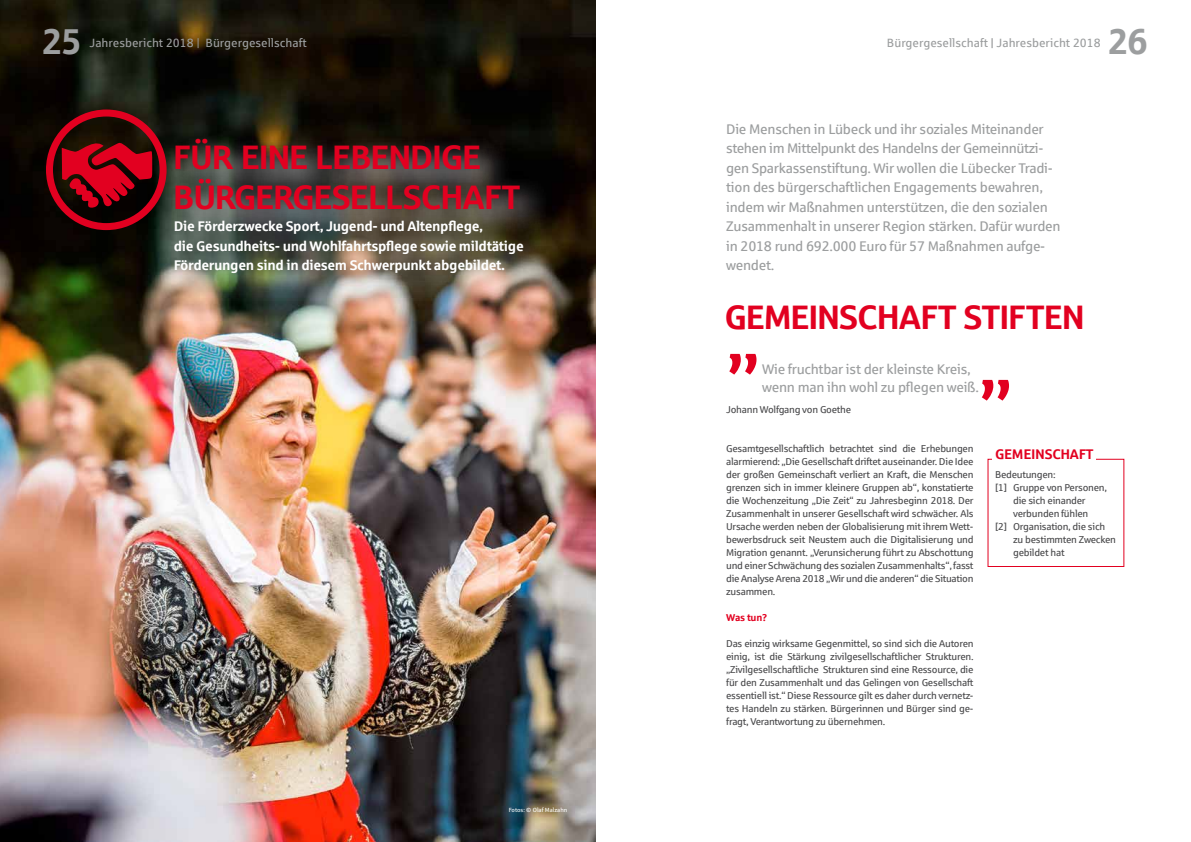
<style>
.page{position:relative;width:1191px;height:842px;background:#fff}
.page>*{position:absolute;margin:0;border:0;box-sizing:border-box;transform-origin:0 0}
.t1{font:700 72px "Sparkasse Rg";color:#e20020}
.t2{font:36px "Sparkasse Head";color:#9c9e9f}
.t3{font:34px/40px "Sparkasse Head";color:#e20020}
.t4{font:14px/19.5px "Sparkasse Rg";letter-spacing:-.02em;color:#9c9e9f}
.t5{font:700 14px/19.5px "Sparkasse Rg";letter-spacing:-.025em;color:#fff}
.t6{font:700 14px "Sparkasse Rg";letter-spacing:-.02em;color:#e20020}
.t7{font:12px "Sparkasse Rg";color:#9c9e9f}
.t8{font:10px/13px "Sparkasse Rg";letter-spacing:-.025em;color:#4b4b4d;text-align:justify}
.t9{font:700 10px "Sparkasse Rg";letter-spacing:-.025em;color:#e20020}
.t10{font:6px "Sparkasse Rg";color:#fff}
.s1{font-family:"Sparkasse Head"}
</style>
<div class="page">
<img style="left:0;top:0;width:595px;height:842px">
<div style="left:165px;top:131px;width:390px;height:174px;background:#fff;opacity:.85"></div>
<div style="left:46px;top:110px;width:121px;height:120px;border:7px solid #e20020;border-radius:50%"></div>
<svg style="left:62px;top:142px;width:91px;height:66px;background:#880413"></svg>
<div style="left:987px;top:459px;width:137px;height:108px;border:1px solid #e20020"></div>
<div style="left:991px;top:454px;width:104px;height:9px;background:#fff"></div>
<h2 class="t2" style="left:43px;top:18px;width:40px">25</h2>
<h2 class="t2" style="left:1108px;top:18px;width:40px">26</h2>
<p class="t7" style="left:90px;top:35px;width:219px">Jahresbericht 2018 | Bürgergesellschaft</p>
<p class="t7" style="left:887px;top:35px;width:215px">Bürgergesellschaft <span class="s1">|</span> Jahresbericht 2018</p>
<h3 class="t3" style="left:174px;top:136px;width:348px">FÜR EINE LEBENDIGE<br>BÜRGERGESELLSCHAFT</h3>
<h3 class="t5" style="left:174px;top:216px;width:351px">Die Förderzwecke Sport, Jugend- und Altenpflege,<br>die Gesundheits- und Wohlfahrtspflege sowie mildtätige<br>Förderungen sind in diesem Schwerpunkt abgebildet.</h3>
<p class="t10" style="left:509px;top:807px;width:60px">Fotos: © Olaf Malzahn</p>
<p class="t4" style="left:726px;top:119px;width:336px">Die Menschen in Lübeck und ihr soziales Miteinander stehen im Mittelpunkt des Handelns der Gemeinnützi&shy;gen Sparkassenstiftung. Wir wollen die Lübecker Tradi&shy;tion des bürgerschaftlichen Engagements bewahren, indem wir Maßnahmen unterstützen, die den sozialen Zusammenhalt in unserer Region stärken. Dafür wurden in 2018 rund 692.000 Euro für 57 Maßnahmen aufge&shy;wendet.</p>
<h3 class="t3" style="left:725px;top:296px;width:360px">GEMEINSCHAFT STIFTEN</h3>
<h1 class="t1" style="left:726px;top:294px;width:35px">„</h1>
<h3 class="t4" style="left:762px;top:360px;width:218px;line-height:18px">Wie fruchtbar ist der kleinste Kreis, wenn man ihn wohl zu pflegen weiß.</h3>
<h1 class="t1" style="left:978px;top:320px;width:35px">„</h1>
<p class="t8" style="left:726px;top:403px;width:126px">Johann Wolfgang von Goethe</p>
<p class="t8" style="left:726px;top:442px;width:249px">Gesamtgesellschaftlich betrachtet sind die Erhebungen alarmierend: „Die Gesellschaft driftet auseinander. Die Idee der großen Gemeinschaft verliert an Kraft, die Menschen grenzen sich in immer kleinere Gruppen ab“, konstatierte die Wochenzeitung „Die Zeit“ zu Jahresbeginn 2018. Der Zusammenhalt in unserer Gesellschaft wird schwächer. Als Ursache werden neben der Globalisierung mit ihrem Wett&shy;bewerbsdruck seit Neustem auch die Digitalisierung und Migration genannt. „Verunsicherung führt zu Abschottung und einer Schwächung des sozialen Zusammenhalts“, fasst die Analyse Arena 2018 „Wir und die anderen“ die Situation zusammen.</p>
<p class="t9" style="left:726px;top:611px;width:43px">Was tun?</p>
<p class="t8" style="left:726px;top:637px;width:249px">Das einzig wirksame Gegenmittel, so sind sich die Autoren einig, ist die Stärkung zivilgesellschaftlicher Strukturen. „Zivilgesellschaftliche Strukturen sind eine Ressource, die für den Zusammenhalt und das Gelingen von Gesellschaft essentiell ist.“ Diese Ressource gilt es daher durch vernetz&shy;tes Handeln zu stärken. Bürgerinnen und Bürger sind ge&shy;fragt, Verantwortung zu übernehmen.</p>
<h3 class="t6" style="left:995px;top:445px;width:100px">GEMEINSCHAFT</h3>
<p class="t8" style="left:995px;top:468px;width:62px">Bedeutungen:</p>
<p class="t8" style="left:995px;top:481px;width:113px">[1] Gruppe von Personen,</p>
<p class="t8" style="left:1013px;top:494px;width:74px">die sich einander</p>
<p class="t8" style="left:1013px;top:507px;width:77px">verbunden fühlen</p>
<p class="t8" style="left:995px;top:520px;width:112px">[2] Organisation, die sich</p>
<p class="t8" style="left:1013px;top:533px;width:104px">zu bestimmten Zwecken</p>
<p class="t8" style="left:1013px;top:546px;width:53px">gebildet hat</p>
</div>
